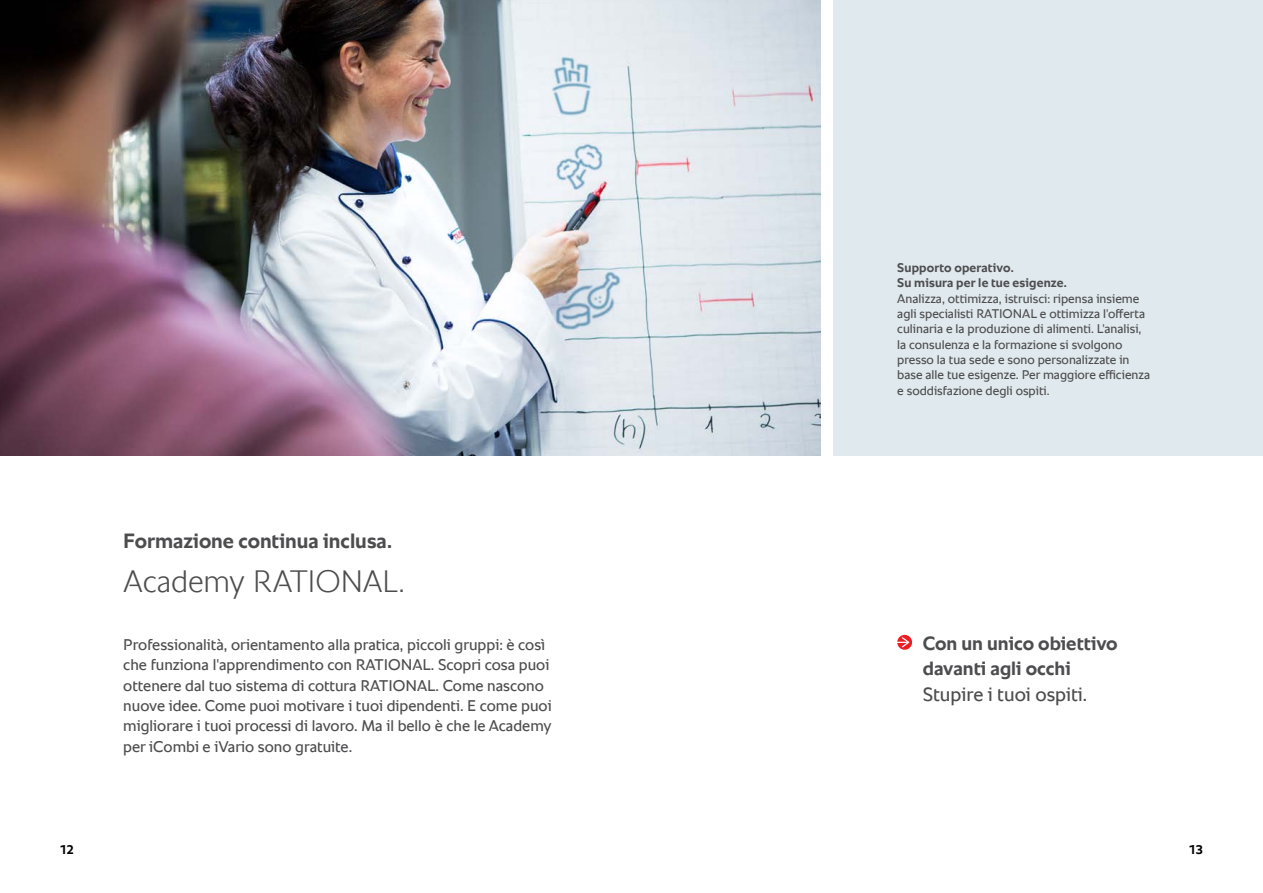
<style>
.page{position:relative;width:1263px;height:893px;background:#fff}
.page>*{position:absolute;margin:0;border:0;box-sizing:border-box;transform-origin:0 0}
.t1{font:300 31.5px "RATIONAL Sans TT";letter-spacing:-.01em;color:#4d4d4f}
.t2{font:700 21px "RATIONAL Sans TT";color:#4d4d4f}
.t3{font:700 19.5px/25.5px "RATIONAL Sans TT";color:#4d4d4f}
.t4{font:19.5px "RATIONAL Sans TT";color:#4d4d4f}
.t5{font:15.75px/20.4px "RATIONAL Sans TT";color:#4d4d4f}
.t6{font:12.75px/15.3px "RATIONAL Sans TT";color:#4d4d4f}
.t7{font:700 12.75px/15.3px "RATIONAL Sans TT";letter-spacing:.015em;color:#4d4d4f}
.t8{font:700 12.75px "RATIONAL Sans TT";color:#000}
</style>
<div class="page">
<img style="left:0;top:0;width:821px;height:456px">
<svg style="left:897px;top:635px;width:15px;height:15px"></svg>
<div style="left:833px;top:0;width:430px;height:456px;background:#e0e9ed"></div>
<h2 class="t2" style="left:123px;top:525px;width:270px">Formazione continua inclusa.</h2>
<h1 class="t1" style="left:123px;top:559px;width:283px">Academy RATIONAL.</h1>
<p class="t7" style="left:897px;top:260px;width:171px">Supporto operativo.<br>Su misura per le tue esigenze.</p>
<p class="t6" style="left:897px;top:291px;width:254px">Analizza, ottimizza, istruisci: ripensa insieme agli specialisti RATIONAL e ottimizza l'offerta culinaria e la produzione di alimenti. L'analisi, la consulenza e la formazione si svolgono presso la tua sede e sono personalizzate in base alle tue esigenze. Per maggiore efficienza e soddisfazione degli ospiti.</p>
<p class="t5" style="left:123px;top:634px;width:430px">Professionalità, orientamento alla pratica, piccoli gruppi: è così che funziona l'apprendimento con RATIONAL. Scopri cosa puoi ottenere dal tuo sistema di cottura RATIONAL. Come nascono nuove idee. Come puoi motivare i tuoi dipendenti. E come puoi migliorare i tuoi processi di lavoro. Ma il bello è che le Academy per iCombi e iVario sono gratuite.</p>
<p class="t3" style="left:923px;top:630px;width:196px">Con un unico obiettivo davanti agli occhi</p>
<p class="t4" style="left:923px;top:680px;width:166px">Stupire i tuoi ospiti.</p>
<p class="t8" style="left:60px;top:840px;width:16px">12</p>
<p class="t8" style="left:1188px;top:840px;width:16px">13</p>
</div>
